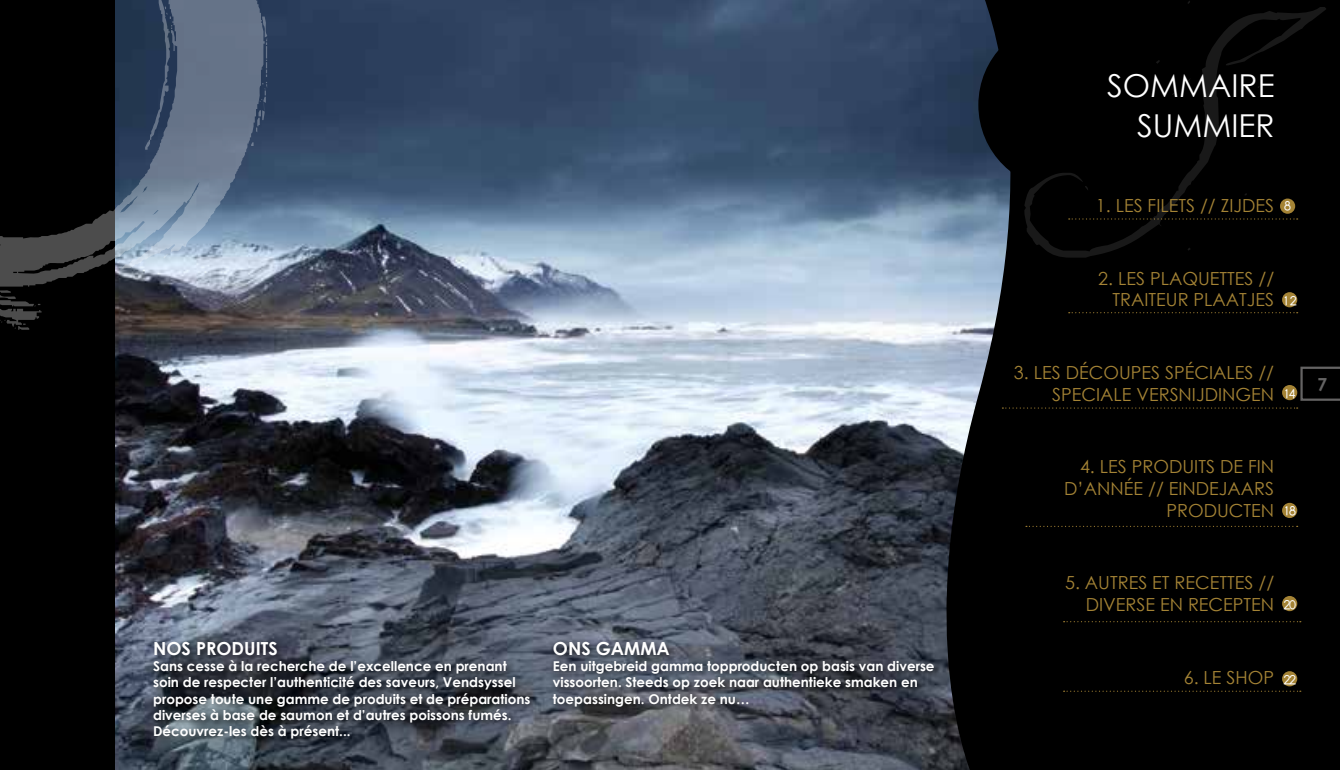
<style>
.page{position:relative;width:1340px;height:770px;background:#fff}
.page>*{position:absolute;margin:0;border:0;box-sizing:border-box;transform-origin:0 0}
.t1{font:398.25px "a Themeformurder";color:#fff}
.t2{font:31.5px/40.3px "Century Gothic";color:#fff;text-align:right}
.t3{font:18px/21.6px "Century Gothic";color:#a48335;text-align:right}
.t4{font:700 18px "Century Gothic";color:#fff}
.t5{font:700 18px "Century Gothic";color:#646363;scale:.96 1}
.t6{font:700 13.5px/16.2px "Century Gothic";color:#fff}
.t7{font:700 12.6px "Cennerik";letter-spacing:-.1em;color:#fff}
</style>
<div class="page">
<img style="left:115px;top:0;width:797px;height:769px">
<svg style="left:912px;top:0;width:427px;height:769px;background:#0f1114"></svg>
<div style="left:0;top:0;width:115px;height:769px;background:#000"></div>
<svg style="left:0;top:0;width:267px;height:329px"></svg>
<svg style="left:1068px;top:218px;width:229px;height:1px"></svg>
<svg style="left:1068px;top:312px;width:229px;height:1px"></svg>
<svg style="left:1002px;top:407px;width:295px;height:1px"></svg>
<svg style="left:1063px;top:690px;width:237px;height:1px"></svg>
<svg style="left:1063px;top:620px;width:237px;height:2px"></svg>
<div style="left:1279px;top:198px;width:16px;height:16px;background:#a48335;border-radius:50%"></div>
<div style="left:1281px;top:292px;width:16px;height:15px;background:#a48335;border-radius:50%"></div>
<div style="left:1281px;top:385px;width:16px;height:15px;background:#a48335;border-radius:50%"></div>
<svg style="left:1025px;top:525px;width:272px;height:1px"></svg>
<svg style="left:1281px;top:502px;width:16px;height:15px"></svg>
<svg style="left:1281px;top:670px;width:16px;height:16px"></svg>
<svg style="left:1281px;top:595px;width:16px;height:16px"></svg>
<div style="left:149px;top:637px;width:389px;height:110px;background:#000;opacity:.75"></div>
<div style="left:549px;top:637px;width:394px;height:77px;background:#000;opacity:.75"></div>
<svg style="left:1300px;top:366px;width:39px;height:34px"></svg>
<h3 class="t4" style="left:153px;top:634px;width:126px">NOS PRODUITS</h3>
<p class="t6" style="left:153px;top:657px;width:379px">Sans cesse à la recherche de l’excellence en prenant soin de respecter l’authenticité des saveurs, Vendsyssel propose toute une gamme de produits et de préparations diverses à base de saumon et d’autres poissons fumés.<br>Découvrez-les dès à présent...</p>
<h3 class="t4" style="left:553px;top:634px;width:118px">ONS GAMMA</h3>
<p class="t6" style="left:553px;top:657px;width:383px">Een uitgebreid gamma topproducten op basis van diverse vissoorten. Steeds op zoek naar authentieke smaken en toepassingen. Ontdek ze nu…</p>
<h1 class="t1" style="left:1063px;top:-84px;width:138px">S</h1>
<h2 class="t2" style="left:1107px;top:65px;width:169px">SOMMAIRE<br>SUMMIER</h2>
<h3 class="t3" style="left:1095px;top:194px;width:180px">1. LES FILETS // ZIJDES</h3>
<p class="t7" style="left:1284px;top:198px;width:8px">8</p>
<h3 class="t3" style="left:1098px;top:267px;width:177px">2. LES PLAQUETTES //<br>TRAITEUR PLAATJES</h3>
<p class="t7" style="left:1282px;top:292px;width:15px">12</p>
<h3 class="t3" style="left:1013px;top:361px;width:262px">3. LES DÉCOUPES SPÉCIALES //<br>SPECIALE VERSNIJDINGEN</h3>
<p class="t7" style="left:1283px;top:385px;width:14px">14</p>
<h3 class="t5" style="left:1317px;top:370px;width:12px">7</h3>
<h3 class="t3" style="left:1064px;top:455px;width:211px">4. LES PRODUITS DE FIN<br>D’ANNÉE // EINDEJAARS<br>PRODUCTEN</h3>
<p class="t7" style="left:1283px;top:502px;width:14px">18</p>
<h3 class="t3" style="left:1065px;top:571px;width:211px">5. AUTRES ET RECETTES //<br>DIVERSE EN RECEPTEN</h3>
<p class="t7" style="left:1283px;top:596px;width:14px">20</p>
<h3 class="t3" style="left:1183px;top:665px;width:92px">6. LE SHOP</h3>
<p class="t7" style="left:1283px;top:671px;width:14px">22</p>
</div>
